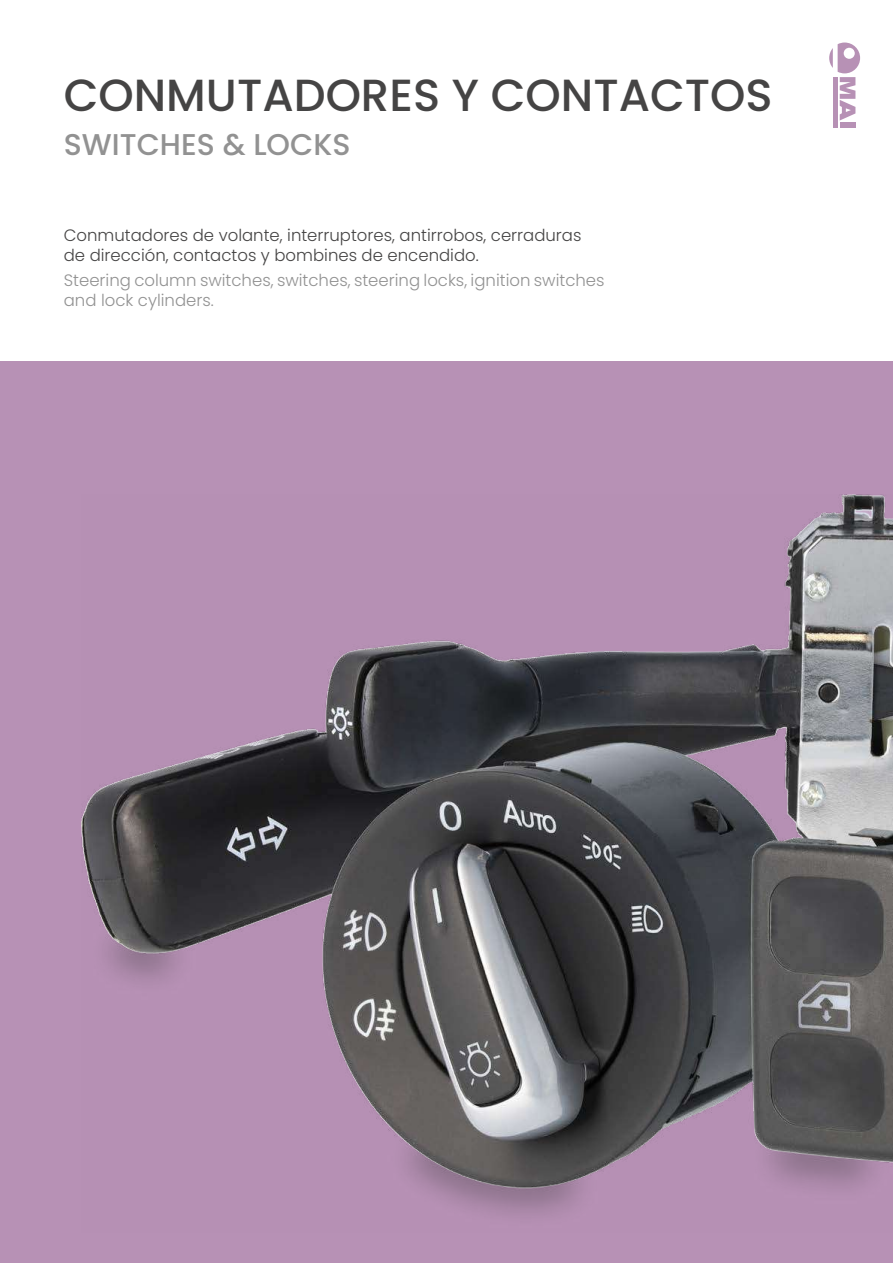
<style>
.page{position:relative;width:893px;height:1263px;background:#fff}
.page>*{position:absolute;margin:0;border:0;box-sizing:border-box;transform-origin:0 0}
.t1{font:500 45px "Poppins";color:#454444}
.t2{font:500 30px "Poppins";color:#929292}
.t3{font:300 16.5px/19.8px "Poppins";color:#454444}
.t4{font:300 16.5px/19.8px "Poppins";color:#929292}
</style>
<div class="page">
<div style="left:833px;top:77px;width:5px;height:51px;background:#b791b5"></div>
<div style="left:840px;top:122px;width:15px;height:6px;background:#b791b5"></div>
<svg style="left:829px;top:43px;width:31px;height:77px"></svg>
<div style="left:0;top:361px;width:893px;height:902px;background:#b791b5"></div>
<img style="left:82px;top:495px;width:811px;height:718px">
<h1 class="t1" style="left:64px;top:69px;width:710px">CONMUTADORES Y CONTACTOS</h1>
<h2 class="t2" style="left:64px;top:127px;width:288px">SWITCHES &amp; LOCKS</h2>
<p class="t3" style="left:64px;top:225px;width:519px">Conmutadores de volante, interruptores, antirrobos, cerraduras de dirección, contactos y bombines de encendido.</p>
<p class="t4" style="left:64px;top:271px;width:542px">Steering column switches, switches, steering locks, ignition switches and lock cylinders.</p>
</div>
